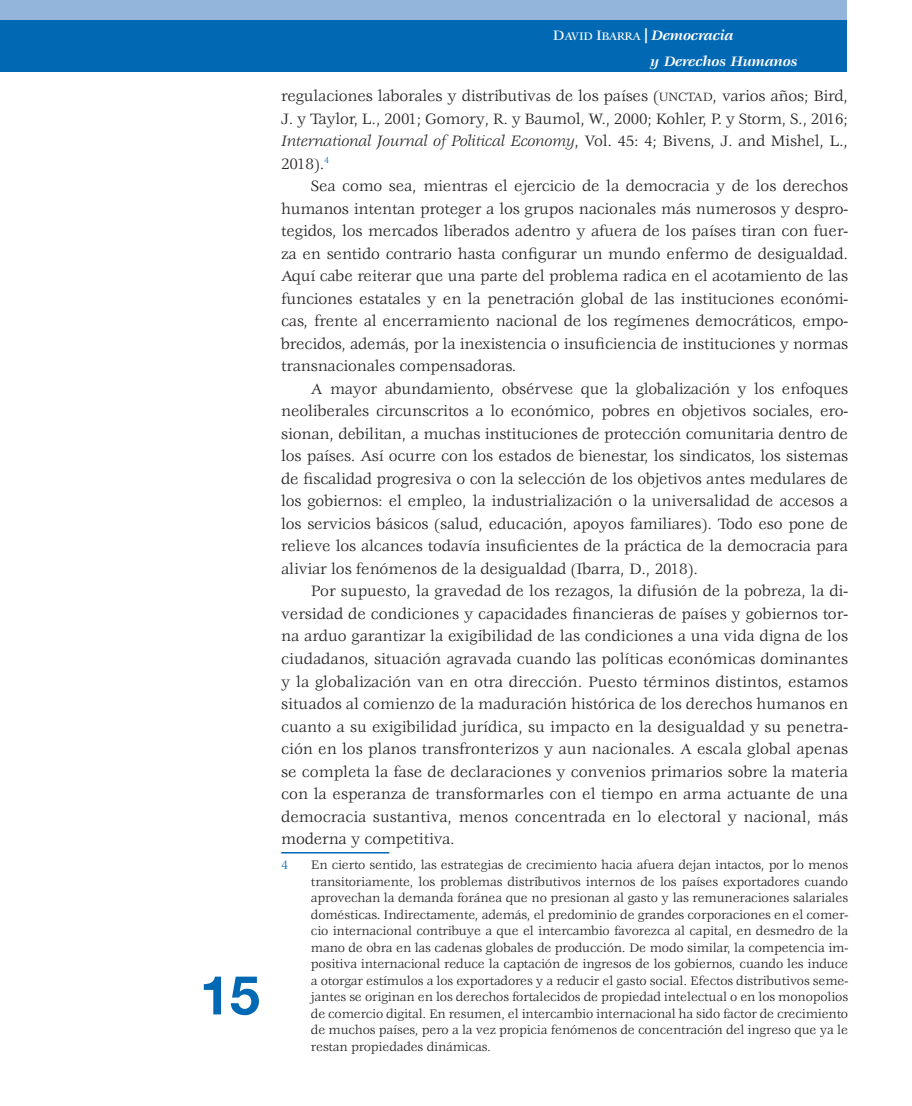
<style>
.page{position:relative;width:912px;height:1106px;background:#fff}
.page>*{position:absolute;margin:0;border:0;box-sizing:border-box;transform-origin:0 0}
.t1{font:700 54px "Helvetica Neue LT Std";color:#0168b3}
.t2{font:16.5px/22.5px "Veljovic";letter-spacing:-.01em;color:#231f20;text-align:justify}
.t3{font:italic 700 15px/25.5px "Veljovic";letter-spacing:-.01em;color:#fff}
.t4{font:13.5px/16.5px "Veljovic";letter-spacing:-.01em;color:#231f20;text-align:justify}
.t5{font:13.5px "Veljovic";color:#0168b3}
.s1{font-family:"Veljovic Medium SC800";font-weight:400;font-style:normal}
.s2{font-family:"Veljovic Medium SC800";font-weight:400;font-style:normal;font-size:12px}
.s3{font-family:"Helvetica Neue LT Std";font-weight:500}
.s4{font-family:"Veljovic Book SC800";font-size:13.2px}
.s5{font-style:italic}
</style>
<div class="page">
<div style="left:0;top:0;width:846px;height:49px;background:#93b5db"></div>
<div style="left:0;top:20px;width:846px;height:51px;background:#0168b3"></div>
<hr style="left:281px;top:852px;width:108px;height:1px;background:#0168b3">
<h1 class="t1" style="left:200px;top:961px;width:62px">15</h1>
<p class="t3" style="left:650px;top:24px;width:148px;text-indent:-98px"><span class="s1">D</span><span class="s2">AVID</span> <span class="s1">I</span><span class="s2">BARRA</span> <span class="s3">|</span> Democracia<br>y Derechos Humanos</p>
<p class="t2" style="left:281px;top:85px;width:568px">regulaciones laborales y distributivas de los países (<span class="s4">UNCTAD</span>, varios años; Bird, J. y Taylor, L., 2001; Gomory, R. y Baumol, W., 2000; Kohler, P. y Storm, S., 2016; <span class="s5">International Journal of Political Economy</span>, Vol. 45: 4; Bivens, J. and Mishel, L., 2018).<sup>4</sup></p>
<p class="t2" style="left:281px;top:175px;width:568px;text-indent:30px">Sea como sea, mientras el ejercicio de la democracia y de los derechos humanos intentan proteger a los grupos nacionales más numerosos y despro&shy;tegidos, los mercados liberados adentro y afuera de los países tiran con fuer&shy;za en sentido contrario hasta configurar un mundo enfermo de desigualdad.<br>Aquí cabe reiterar que una parte del problema radica en el acotamiento de las funciones estatales y en la penetración global de las instituciones económi&shy;cas, frente al encerramiento nacional de los regímenes democráticos, empo&shy;brecidos, además, por la inexistencia o insuficiencia de instituciones y normas transnacionales compensadoras.</p>
<p class="t2" style="left:281px;top:378px;width:568px;text-indent:30px">A mayor abundamiento, obsérvese que la globalización y los enfoques neoliberales circunscritos a lo económico, pobres en objetivos sociales, ero&shy;sionan, debilitan, a muchas instituciones de protección comunitaria dentro de los países. Así ocurre con los estados de bienestar, los sindicatos, los sistemas de fiscalidad progresiva o con la selección de los objetivos antes medulares de los gobiernos: el empleo, la industrialización o la universalidad de accesos a los servicios básicos (salud, educación, apoyos familiares). Todo eso pone de relieve los alcances todavía insuficientes de la práctica de la democracia para aliviar los fenómenos de la desigualdad (Ibarra, D., 2018).</p>
<p class="t2" style="left:281px;top:581px;width:568px;text-indent:30px">Por supuesto, la gravedad de los rezagos, la difusión de la pobreza, la di&shy;versidad de condiciones y capacidades financieras de países y gobiernos tor&shy;na arduo garantizar la exigibilidad de las condiciones a una vida digna de los ciudadanos, situación agravada cuando las políticas económicas dominantes y la globalización van en otra dirección. Puesto términos distintos, estamos situados al comienzo de la maduración histórica de los derechos humanos en cuanto a su exigibilidad jurídica, su impacto en la desigualdad y su penetra&shy;ción en los planos transfronterizos y aun nacionales. A escala global apenas se completa la fase de declaraciones y convenios primarios sobre la materia con la esperanza de transformarles con el tiempo en arma actuante de una democracia sustantiva, menos concentrada en lo electoral y nacional, más moderna y competitiva.</p>
<p class="t5" style="left:281px;top:857px;width:9px">4</p>
<p class="t4" style="left:311px;top:857px;width:538px">En cierto sentido, las estrategias de crecimiento hacia afuera dejan intactos, por lo menos transitoriamente, los problemas distributivos internos de los países exportadores cuando aprovechan la demanda foránea que no presionan al gasto y las remuneraciones salariales domésticas. Indirectamente, además, el predominio de grandes corporaciones en el comer&shy;cio internacional contribuye a que el intercambio favorezca al capital, en desmedro de la mano de obra en las cadenas globales de producción. De modo similar, la competencia im&shy;positiva internacional reduce la captación de ingresos de los gobiernos, cuando les induce a otorgar estímulos a los exportadores y a reducir el gasto social. Efectos distributivos seme&shy;jantes se originan en los derechos fortalecidos de propiedad intelectual o en los monopolios de comercio digital. En resumen, el intercambio internacional ha sido factor de crecimiento de muchos países, pero a la vez propicia fenómenos de concentración del ingreso que ya le restan propiedades dinámicas.</p>
</div>
